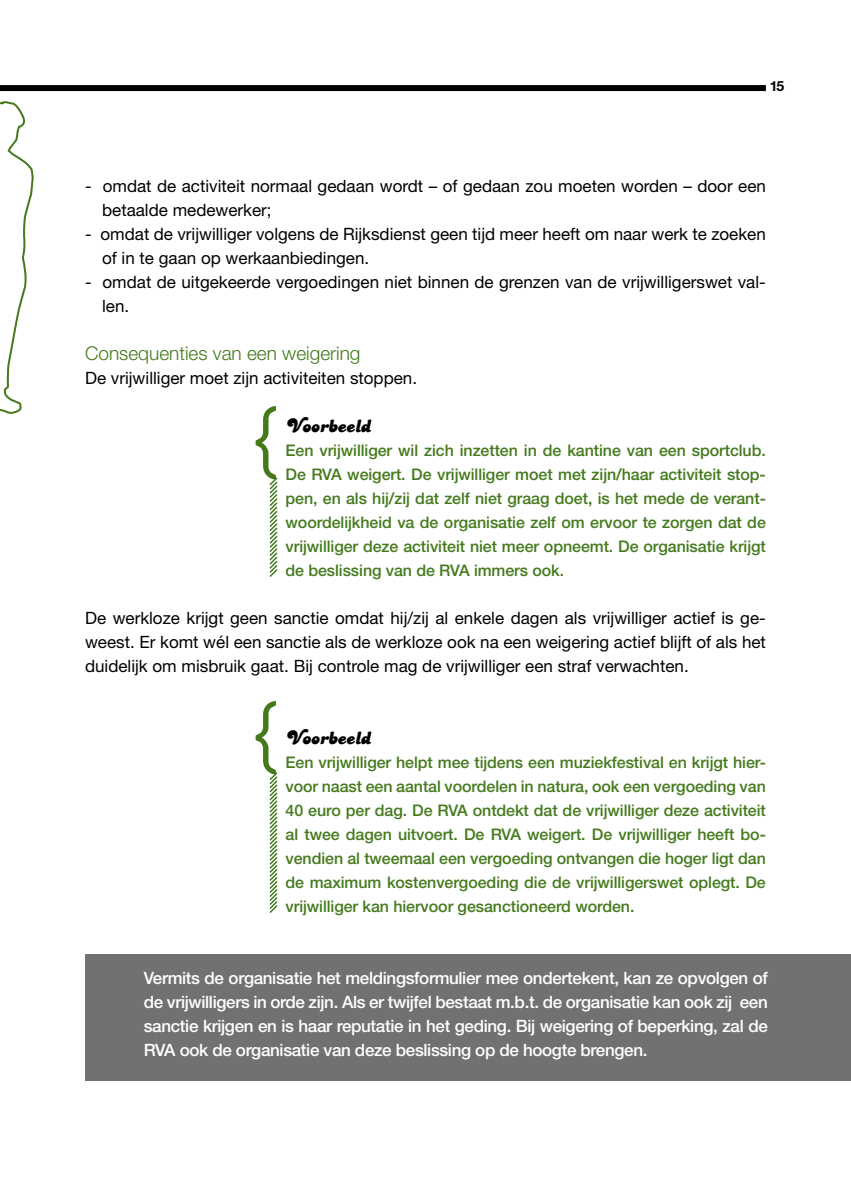
<style>
.page{position:relative;width:851px;height:1191px;background:#fff}
.page>*{position:absolute;margin:0;border:0;box-sizing:border-box;transform-origin:0 0}
.t1{font:300 80px "Conduit ITC";color:#447a1c}
.t2{font:20px "PT Banana Split";color:#000}
.t3{font:300 19px "Helvetica Neue";color:#447a1c}
.t4{font:17px/24px "Helvetica Neue";color:#000}
.t5{font:500 17px/24px "Helvetica Neue";letter-spacing:-.02em;color:#fff;text-align:justify}
.t6{font:500 16px/24px "Helvetica Neue";letter-spacing:-.005em;color:#447a1c;text-align:justify}
.t7{font:700 14px "Helvetica Neue";color:#000}
</style>
<div class="page">
<svg style="left:0;top:101px;width:34px;height:313px"></svg>
<div style="left:85px;top:954px;width:765px;height:126px;background:#707173"></div>
<svg style="left:269px;top:477px;width:9px;height:100px"></svg>
<svg style="left:269px;top:772px;width:9px;height:141px"></svg>
<div style="left:0;top:85px;width:765px;height:6px;background:#000"></div>
<p class="t7" style="left:769px;top:78px;width:16px">15</p>
<p class="t4" style="left:102px;top:174px;width:665px;text-indent:-17px">- omdat de activiteit normaal gedaan wordt – of gedaan zou moeten worden – door een betaalde medewerker;</p>
<p class="t4" style="left:102px;top:222px;width:665px;text-indent:-17px">- omdat de vrijwilliger volgens de Rijksdienst geen tijd meer heeft om naar werk te zoeken of in te gaan op werkaanbiedingen.</p>
<p class="t4" style="left:102px;top:270px;width:665px;text-indent:-17px">- omdat de uitgekeerde vergoedingen niet binnen de grenzen van de vrijwilligerswet val&shy;len.</p>
<p class="t3" style="left:85px;top:342px;width:277px">Consequenties van een weigering</p>
<p class="t4" style="left:85px;top:366px;width:333px">De vrijwilliger moet zijn activiteiten stoppen.</p>
<h1 class="t1" style="left:255px;top:396px;width:30px">{</h1>
<p class="t2" style="left:285px;top:415px;width:87px">Voorbeeld</p>
<p class="t6" style="left:285px;top:438px;width:482px">Een vrijwilliger wil zich inzetten in de kantine van een sportclub.<br>De RVA weigert. De vrijwilliger moet met zijn/haar activiteit stop&shy;pen, en als hij/zij dat zelf niet graag doet, is het mede de verant&shy;woordelijkheid va de organisatie zelf om ervoor te zorgen dat de vrijwilliger deze activiteit niet meer opneemt. De organisatie krijgt de beslissing van de RVA immers ook.</p>
<p class="t4" style="left:85px;top:606px;width:682px;text-align:justify">De werkloze krijgt geen sanctie omdat hij/zij al enkele dagen als vrijwilliger actief is ge&shy;weest. Er komt wél een sanctie als de werkloze ook na een weigering actief blijft of als het duidelijk om misbruik gaat. Bij controle mag de vrijwilliger een straf verwachten.</p>
<h1 class="t1" style="left:255px;top:691px;width:30px">{</h1>
<p class="t2" style="left:285px;top:727px;width:87px">Voorbeeld</p>
<p class="t6" style="left:285px;top:750px;width:482px">Een vrijwilliger helpt mee tijdens een muziekfestival en krijgt hier&shy;voor naast een aantal voordelen in natura, ook een vergoeding van 40 euro per dag. De RVA ontdekt dat de vrijwilliger deze activiteit al twee dagen uitvoert. De RVA weigert. De vrijwilliger heeft bo&shy;vendien al tweemaal een vergoeding ontvangen die hoger ligt dan de maximum kostenvergoeding die de vrijwilligerswet oplegt. De vrijwilliger kan hiervoor gesanctioneerd worden.</p>
<p class="t5" style="left:144px;top:966px;width:625px">Vermits de organisatie het meldingsformulier mee ondertekent, kan ze opvolgen of de vrijwilligers in orde zijn. Als er twijfel bestaat m.b.t. de organisatie kan ook zij een sanctie krijgen en is haar reputatie in het geding. Bij weigering of beperking, zal de RVA ook de organisatie van deze beslissing op de hoogte brengen.</p>
</div>
